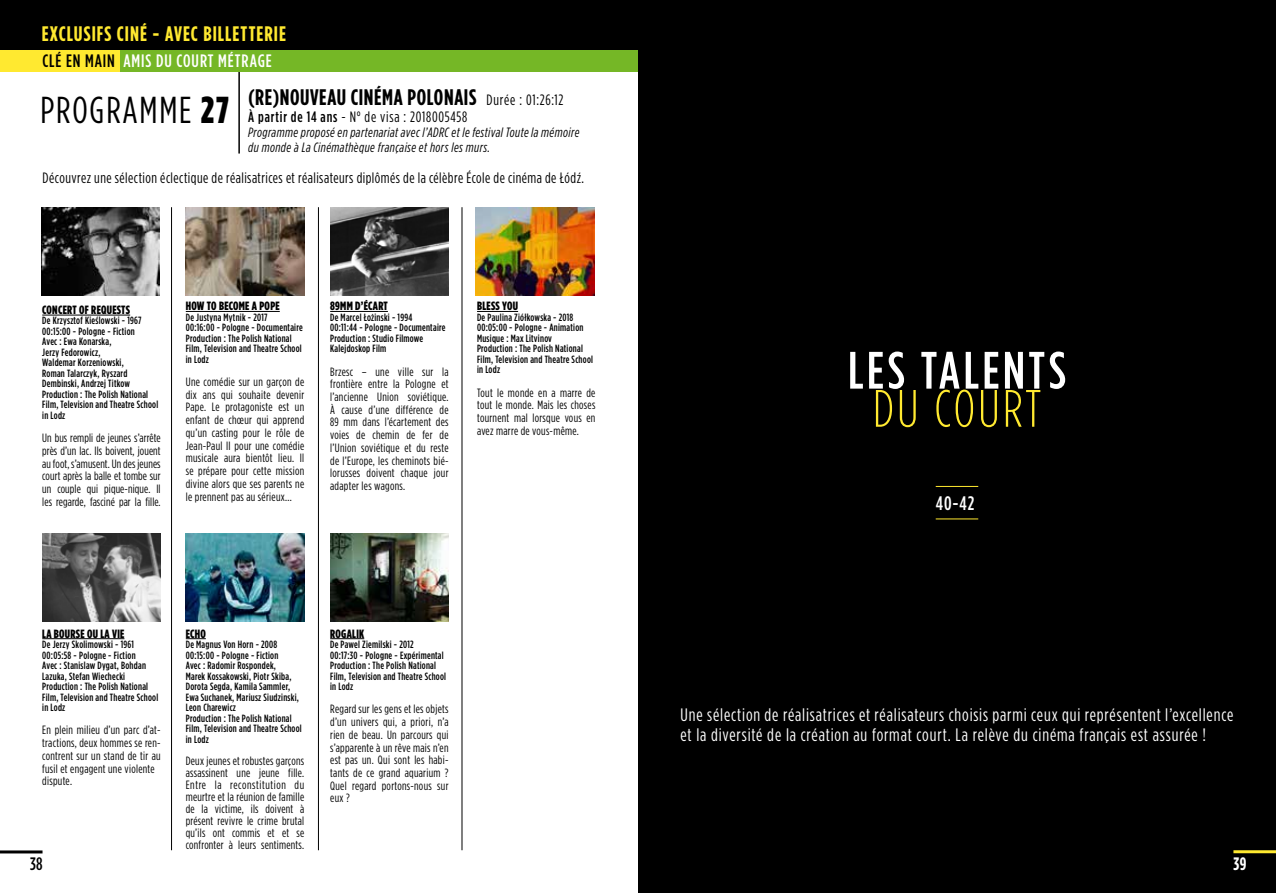
<style>
.page{position:relative;width:1276px;height:893px;background:#fff}
.page>*{position:absolute;margin:0;border:0;box-sizing:border-box;transform-origin:0 0}
.t1{font:500 52.5px "Gotham Condensed";letter-spacing:.065em;color:#fff}
.t2{font:300 52.5px "Gotham Condensed";letter-spacing:.06em;color:#ffe930}
.t3{font:37.5px "Gotham Condensed";letter-spacing:.05em;color:#000}
.t4{font:700 22.5px "Gotham Condensed";letter-spacing:.025em;color:#000}
.t5{font:700 21px "Gotham Condensed";letter-spacing:.05em;color:#ffe930}
.t6{font:500 19.5px "Gotham Condensed";color:#fff}
.t7{font:18px/19.5px "Gotham Condensed";letter-spacing:.045em;color:#fff}
.t8{font:500 18px "Gotham Condensed";letter-spacing:.05em;color:#fff}
.t9{font:500 18px "Gotham Condensed";color:#000}
.t10{font:700 18px "Gotham Condensed";color:#fff}
.t11{font:15px "Gotham Condensed";letter-spacing:.03em;color:#000}
.t12{font:15px "Gotham Condensed";letter-spacing:.05em;color:#000}
.t13{font:italic 13.5px/15px "Gotham Condensed";letter-spacing:.03em;color:#000}
.t14{font:12px/12.8px "Gotham Condensed";letter-spacing:.025em;color:#000;text-align:justify}
.t15{font:900 12px "Gotham Condensed";letter-spacing:.025em;color:#000}
.t16{font:500 10.5px/10.5px "Gotham Condensed";letter-spacing:.025em;color:#000}
.s1{color:#000}
.s2{font-weight:900}
.s3{font-weight:400;font-size:15px}
.s4{font-weight:500}
</style>
<div class="page">
<hr style="left:0;top:850px;width:43px;height:3px;background:#000">
<div style="left:0;top:0;width:638px;height:71px;background:#000"></div>
<hr style="left:238px;top:63px;width:2px;height:91px;background:#000">
<div style="left:0;top:50px;width:120px;height:21px;background:#ffe930"></div>
<div style="left:120px;top:50px;width:519px;height:21px;background:#75b726"></div>
<div style="left:638px;top:0;width:638px;height:893px;background:#000"></div>
<hr style="left:1233px;top:850px;width:43px;height:3px;background:#ffe930">
<hr style="left:935px;top:486px;width:43px;height:1px;background:#ffe930">
<hr style="left:935px;top:519px;width:43px;height:1px;background:#ffe930">
<hr style="left:186px;top:311px;width:94px;height:1px;background:#000">
<img style="left:330px;top:207px;width:118px;height:88px">
<hr style="left:42px;top:638px;width:82px;height:1px;background:#000">
<img style="left:42px;top:534px;width:119px;height:88px">
<hr style="left:42px;top:315px;width:88px;height:1px;background:#000">
<img style="left:41px;top:207px;width:119px;height:88px">
<hr style="left:477px;top:311px;width:41px;height:1px;background:#000">
<img style="left:476px;top:207px;width:118px;height:88px">
<svg style="left:186px;top:638px;width:20px;height:1px"></svg>
<hr style="left:330px;top:638px;width:34px;height:1px;background:#000">
<img style="left:186px;top:534px;width:118px;height:88px">
<img style="left:330px;top:534px;width:118px;height:88px">
<hr style="left:330px;top:311px;width:58px;height:1px;background:#000">
<img style="left:186px;top:207px;width:118px;height:88px">
<hr style="left:171px;top:207px;width:1px;height:643px;background:#000">
<hr style="left:318px;top:207px;width:1px;height:643px;background:#000">
<hr style="left:461px;top:207px;width:1px;height:643px;background:#000">
<h3 class="t5" style="left:42px;top:22px;width:246px">EXCLUSIFS CINÉ - AVEC BILLETTERIE</h3>
<h3 class="t8" style="left:42px;top:51px;width:231px"><span class="s1">CLÉ EN MAIN</span> AMIS DU COURT MÉTRAGE</h3>
<h2 class="t3" style="left:40px;top:89px;width:190px">PROGRAMME <span class="s2">27</span></h2>
<h3 class="t4" style="left:248px;top:84px;width:317px">(RE)NOUVEAU CINÉMA POLONAIS <span class="s3">Durée : 01:26:12</span></h3>
<p class="t12" style="left:248px;top:108px;width:221px"><span class="s4">À partir de 14 ans</span> - N° de visa : 2018005458</p>
<p class="t13" style="left:248px;top:125px;width:333px">Programme proposé en partenariat avec l’ADRC et le festival Toute la mémoire du monde à La Cinémathèque française et hors les murs.</p>
<p class="t11" style="left:43px;top:170px;width:543px">Découvrez une sélection éclectique de réalisatrices et réalisateurs diplômés de la célèbre École de cinéma de Łódź.</p>
<p class="t15" style="left:42px;top:303px;width:89px">CONCERT OF REQUESTS</p>
<p class="t16" style="left:42px;top:315px;width:117px">De Krzysztof Kieślowski - 1967<br>00:15:00 - Pologne - Fiction<br>Avec : Ewa Konarska,<br>Jerzy Fedorowicz,<br>Waldemar Korzeniowski,<br>Roman Talarczyk, Ryszard<br>Dembinski, Andrzej Titkow<br>Production : The Polish National<br>Film, Television and Theatre School in Lodz</p>
<p class="t14" style="left:42px;top:431px;width:120px">Un bus rempli de jeunes s’arrête près d’un lac. Ils boivent, jouent au foot, s’amusent. Un des jeunes court après la balle et tombe sur un couple qui pique-nique. Il les regarde, fasciné par la fille.</p>
<p class="t15" style="left:186px;top:299px;width:95px">HOW TO BECOME A POPE</p>
<p class="t16" style="left:186px;top:312px;width:118px">De Justyna Mytnik - 2017<br>00:16:00 - Pologne - Documentaire<br>Production : The Polish National<br>Film, Television and Theatre School in Lodz</p>
<p class="t14" style="left:186px;top:375px;width:120px">Une comédie sur un garçon de dix ans qui souhaite devenir Pape. Le protagoniste est un enfant de chœur qui apprend qu’un casting pour le rôle de Jean-Paul II pour une comédie musicale aura bientôt lieu. Il se prépare pour cette mission divine alors que ses parents ne le prennent pas au sérieux...</p>
<p class="t15" style="left:330px;top:299px;width:59px">89MM D’ÉCART</p>
<p class="t16" style="left:330px;top:312px;width:117px">De Marcel Łożinski - 1994<br>00:11:44 - Pologne - Documentaire<br>Production : Studio Filmowe<br>Kalejdoskop Film</p>
<p class="t14" style="left:330px;top:365px;width:120px">Brzesc – une ville sur la frontière entre la Pologne et l’ancienne Union soviétique.<br>À cause d’une différence de 89 mm dans l’écartement des voies de chemin de fer de l’Union soviétique et du reste de l’Europe, les cheminots bié&shy;lorusses doivent chaque jour adapter les wagons.</p>
<p class="t15" style="left:477px;top:299px;width:43px">BLESS YOU</p>
<p class="t16" style="left:477px;top:312px;width:117px">De Paulina Ziółkowska - 2018<br>00:05:00 - Pologne - Animation<br>Musique : Max Litvinov<br>Production : The Polish National<br>Film, Television and Theatre School in Lodz</p>
<p class="t14" style="left:477px;top:386px;width:120px">Tout le monde en a marre de tout le monde. Mais les choses tournent mal lorsque vous en avez marre de vous-même.</p>
<p class="t15" style="left:42px;top:626px;width:84px">LA BOURSE OU LA VIE</p>
<p class="t16" style="left:42px;top:639px;width:117px">De Jerzy Skolimowski - 1961<br>00:05:58 - Pologne - Fiction<br>Avec : Stanislaw Dygat, Bohdan<br>Lazuka, Stefan Wiechecki<br>Production : The Polish National<br>Film, Television and Theatre School in Lodz</p>
<p class="t14" style="left:42px;top:724px;width:120px;text-align:left">En plein milieu d’un parc d’at&shy;tractions, deux hommes se ren&shy;contrent sur un stand de tir au fusil et engagent une violente dispute.</p>
<h3 class="t9" style="left:30px;top:853px;width:14px">38</h3>
<p class="t15" style="left:186px;top:626px;width:22px">ECHO</p>
<p class="t16" style="left:186px;top:639px;width:117px">De Magnus Von Horn - 2008<br>00:15:00 - Pologne - Fiction<br>Avec : Radomir Rospondek,<br>Marek Kossakowski, Piotr Skiba,<br>Dorota Segda, Kamila Sammler,<br>Ewa Suchanek, Mariusz Siudzinski,<br>Leon Charewicz<br>Production : The Polish National<br>Film, Television and Theatre School in Lodz</p>
<p class="t14" style="left:186px;top:755px;width:120px;line-height:12px">Deux jeunes et robustes garçons assassinent une jeune fille.<br>Entre la reconstitution du meurtre et la réunion de famille de la victime, ils doivent à présent revivre le crime brutal qu’ils ont commis et et se confronter à leurs sentiments.</p>
<p class="t15" style="left:330px;top:626px;width:36px">ROGALIK</p>
<p class="t16" style="left:330px;top:639px;width:117px">De Pawel Ziemilski - 2012<br>00:17:30 - Pologne - Expérimental<br>Production : The Polish National<br>Film, Television and Theatre School in Lodz</p>
<p class="t14" style="left:330px;top:703px;width:120px">Regard sur les gens et les objets d’un univers qui, a priori, n’a rien de beau. Un parcours qui s’apparente à un rêve mais n’en est pas un. Qui sont les habi&shy;tants de ce grand aquarium ?<br>Quel regard portons-nous sur eux ?</p>
<h1 class="t1" style="left:848px;top:340px;width:219px">LES TALENTS</h1>
<h1 class="t2" style="left:873px;top:379px;width:169px">DU COURT</h1>
<h3 class="t6" style="left:935px;top:492px;width:40px">40-42</h3>
<h3 class="t7" style="left:680px;top:705px;width:554px">Une sélection de réalisatrices et réalisateurs choisis parmi ceux qui représentent l’excellence et la diversité de la création au format court. La relève du cinéma français est assurée !</h3>
<h3 class="t10" style="left:1233px;top:853px;width:14px">39</h3>
</div>
